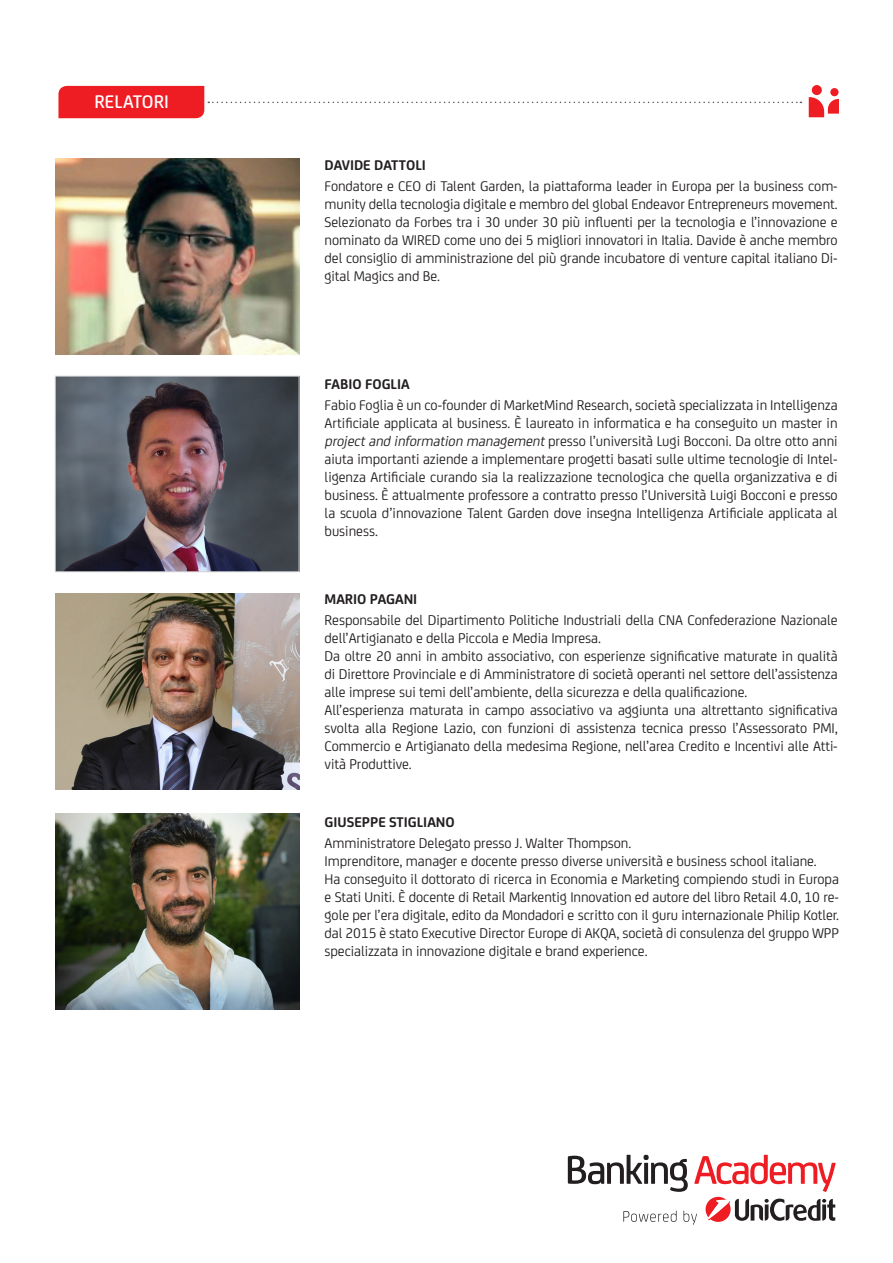
<style>
.page{position:relative;width:893px;height:1263px;background:#fff}
.page>*{position:absolute;margin:0;border:0;box-sizing:border-box;transform-origin:0 0}
.t1{font:500 19.5px "FS Joey";color:#fff}
.t2{font:15px/18px "FS Joey";letter-spacing:-.005em;color:#231f20;text-align:justify}
.t3{font:700 15px "FS Joey";color:#231f20}
.s1{font-style:italic}
</style>
<div class="page">
<svg style="left:58px;top:86px;width:743px;height:32px"></svg>
<img style="left:55px;top:158px;width:244px;height:196px">
<div style="left:812px;top:85px;width:10px;height:10px;background:#ee1d23;border-radius:50%"></div>
<div style="left:830px;top:88px;width:8px;height:8px;background:#ee1d23;border-radius:50%"></div>
<svg style="left:809px;top:97px;width:30px;height:20px"></svg>
<img style="left:57px;top:378px;width:240px;height:192px">
<div style="left:55px;top:376px;width:244px;height:196px;border:1px solid #d1d2d4"></div>
<img style="left:55px;top:594px;width:244px;height:195px">
<svg style="left:568px;top:1155px;width:268px;height:70px"></svg>
<img style="left:55px;top:813px;width:244px;height:196px">
<p class="t1" style="left:94px;top:87px;width:76px">RELATORI</p>
<p class="t3" style="left:325px;top:153px;width:103px">DAVIDE DATTOLI</p>
<p class="t2" style="left:325px;top:176px;width:515px">Fondatore e CEO di Talent Garden, la piattaforma leader in Europa per la business com&shy;munity della tecnologia digitale e membro del global Endeavor Entrepreneurs movement.<br>Selezionato da Forbes tra i 30 under 30 più influenti per la tecnologia e l’innovazione e nominato da WIRED come uno dei 5 migliori innovatori in Italia. Davide è anche membro del consiglio di amministrazione del più grande incubatore di venture capital italiano Di&shy;gital Magics and Be.</p>
<p class="t3" style="left:325px;top:373px;width:87px">FABIO FOGLIA</p>
<p class="t2" style="left:325px;top:395px;width:515px">Fabio Foglia è un co-founder di MarketMind Research, società specializzata in Intelligenza Artificiale applicata al business. È laureato in informatica e ha conseguito un master in <span class="s1">projectand information management</span>presso l’università Lugi Bocconi. Da oltre otto anni aiuta importanti aziende a implementare progetti basati sulle ultime tecnologie di Intel&shy;ligenza Artificiale curando sia la realizzazione tecnologica che quella organizzativa e di business. È attualmente professore a contratto presso l’Università Luigi Bocconi e presso la scuola d’innovazione Talent Garden dove insegna Intelligenza Artificiale applicata al business.</p>
<p class="t3" style="left:325px;top:588px;width:94px">MARIO PAGANI</p>
<p class="t2" style="left:325px;top:610px;width:515px">Responsabile del Dipartimento Politiche Industriali della CNA Confederazione Nazionale dell’Artigianato e della Piccola e Media Impresa.</p>
<p class="t2" style="left:325px;top:646px;width:515px">Da oltre 20 anni in ambito associativo, con esperienze significative maturate in qualità di Direttore Provinciale e di Amministratore di società operanti nel settore dell’assistenza alle imprese sui temi dell’ambiente, della sicurezza e della qualificazione.</p>
<p class="t2" style="left:325px;top:700px;width:515px">All’esperienza maturata in campo associativo va aggiunta una altrettanto significativa svolta alla Regione Lazio, con funzioni di assistenza tecnica presso l’Assessorato PMI, Commercio e Artigianato della medesima Regione, nell’area Credito e Incentivi alle Atti&shy;vità Produttive.</p>
<p class="t3" style="left:325px;top:810px;width:132px">GIUSEPPE STIGLIANO</p>
<p class="t2" style="left:325px;top:833px;width:308px">Amministratore Delegato presso J. Walter Thompson.</p>
<p class="t2" style="left:325px;top:851px;width:494px">Imprenditore, manager e docente presso diverse università e business school italiane.</p>
<p class="t2" style="left:325px;top:869px;width:516px">Ha conseguito il dottorato di ricerca in Economia e Marketing compiendo studi in Europa e Stati Uniti. È docente di Retail Markentig Innovation ed autore del libro Retail 4.0, 10 re&shy;gole per l’era digitale, edito da Mondadori e scritto con il guru internazionale Philip Kotler. dal 2015 è stato Executive Director Europe di AKQA, società di consulenza del gruppo WPP specializzata in innovazione digitale e brand experience.</p>
</div>
